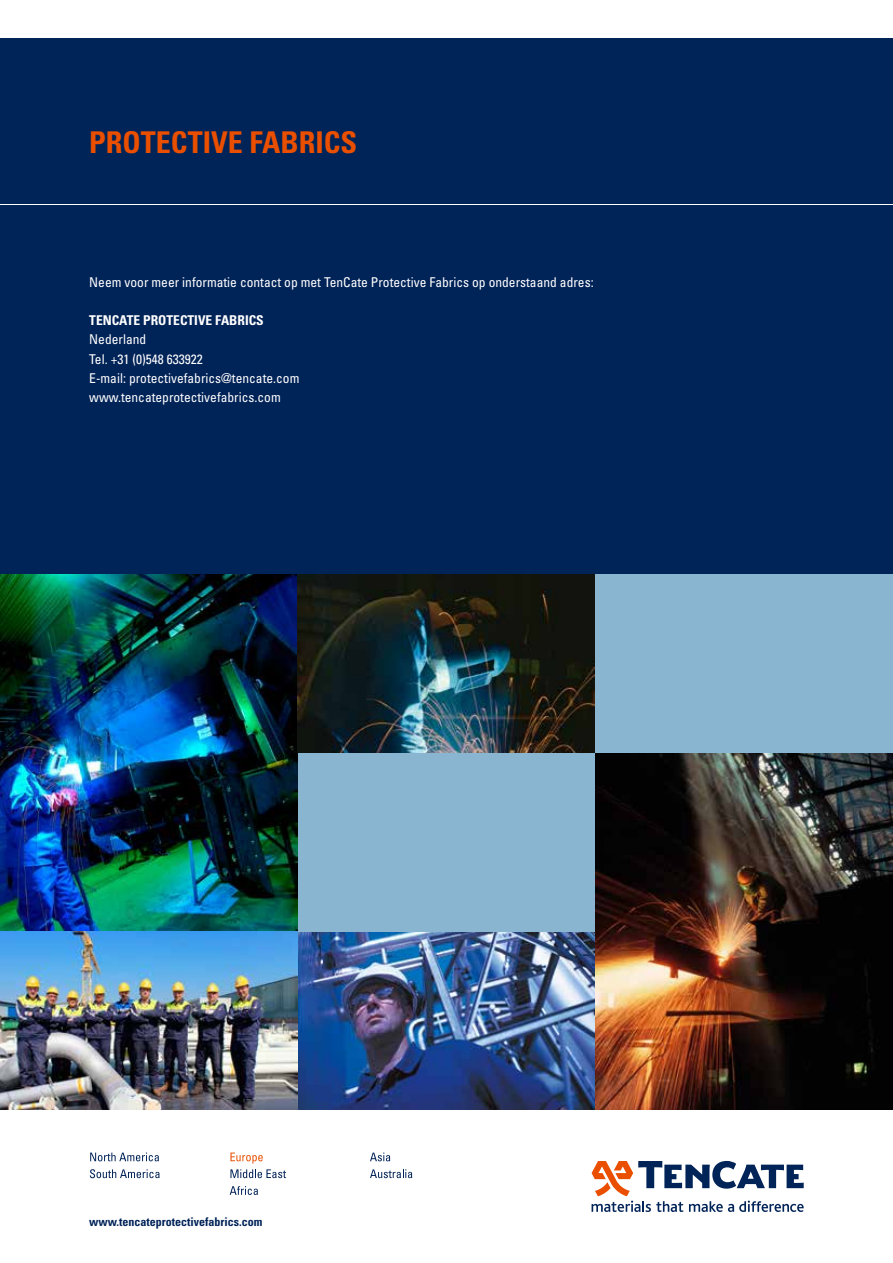
<style>
.page{position:relative;width:893px;height:1263px;background:#fff}
.page>*{position:absolute;margin:0;border:0;box-sizing:border-box;transform-origin:0 0}
.t1{font:700 condensed 30px "Univers";color:#ea4f00}
.t2{font:condensed 13.5px/19.2px "Univers";color:#fff}
.t3{font:700 condensed 13.5px "Univers";color:#fff}
.t4{font:700 condensed 12px "Univers";color:#002358}
</style>
<div class="page">
<svg style="left:592px;top:1161px;width:212px;height:51px"></svg>
<img style="left:298px;top:931px;width:297px;height:179px">
<div style="left:298px;top:753px;width:297px;height:178px;background:#8ab5d1"></div>
<img style="left:595px;top:753px;width:298px;height:357px">
<svg style="left:90px;top:1152px;width:69px;height:9px"></svg>
<svg style="left:90px;top:1169px;width:70px;height:9px"></svg>
<svg style="left:230px;top:1152px;width:33px;height:11px"></svg>
<svg style="left:230px;top:1169px;width:56px;height:9px"></svg>
<svg style="left:230px;top:1186px;width:28px;height:9px"></svg>
<svg style="left:370px;top:1152px;width:20px;height:9px"></svg>
<svg style="left:370px;top:1169px;width:42px;height:9px"></svg>
<div style="left:0;top:38px;width:893px;height:557px;background:#002358"></div>
<img style="left:0;top:574px;width:298px;height:357px">
<img style="left:298px;top:574px;width:297px;height:179px">
<div style="left:595px;top:574px;width:298px;height:179px;background:#8ab5d1"></div>
<img style="left:0;top:931px;width:298px;height:179px">
<hr style="left:0;top:204px;width:893px;height:1px;background:#fff">
<h1 class="t1" style="left:89px;top:124px;width:269px">PROTECTIVE FABRICS</h1>
<p class="t2" style="left:89px;top:272px;width:506px">Neem voor meer informatie contact op met TenCate Protective Fabrics op onderstaand adres:</p>
<p class="t3" style="left:89px;top:312px;width:176px">TENCATE PROTECTIVE FABRICS</p>
<p class="t2" style="left:89px;top:330px;width:212px">Nederland<br>Tel. +31 (0)548 633922<br>E-mail: protectivefabrics@tencate.com www.tencateprotectivefabrics.com</p>
<p class="t4" style="left:89px;top:1214px;width:175px">www.tencateprotectivefabrics.com</p>
</div>
